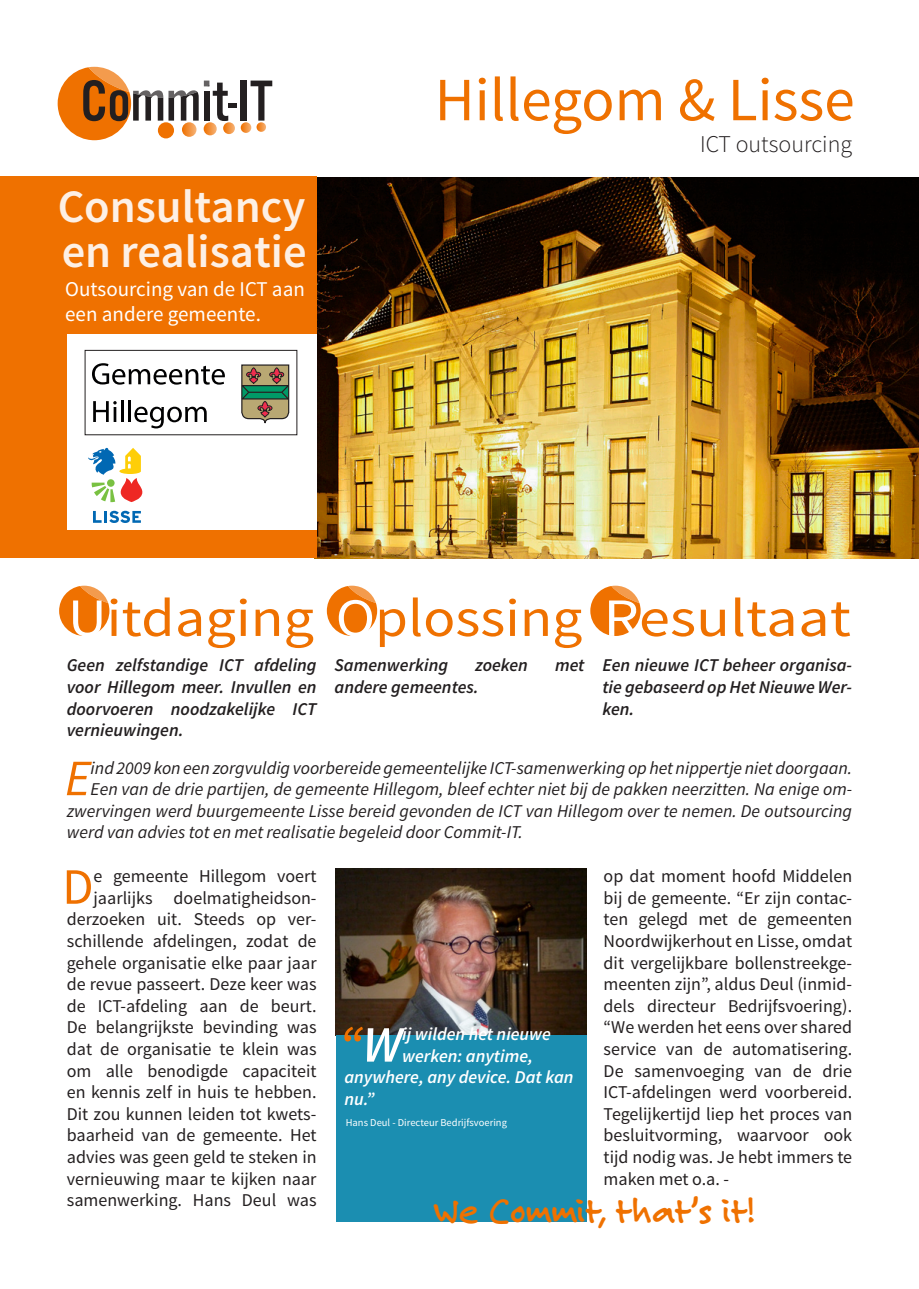
<style>
.page{position:relative;width:919px;height:1289px;background:#fff}
.page>*{position:absolute;margin:0;border:0;box-sizing:border-box;transform-origin:0 0}
.t1{font:61.5px "Source Sans Pro";color:#ef7100}
.t2{font:54px "Source Sans Pro";color:#ef7100;scale:1.11 1}
.t3{font:italic 600 51px "Source Sans Pro";color:#ef7100}
.t4{font:51px "Source Sans Pro";color:#ef7100}
.t5{font:italic 51px "Source Sans Pro";color:#ef7100}
.t6{font:600 46.5px/45.9px "Source Sans Pro";color:#fff}
.t7{font:700 37.5px "Felt Tip Roman";color:#ef7100}
.t8{font:300 24px "Source Sans Pro";color:#231f20}
.t9{font:21px/25.2px "Source Sans Pro";color:#fff}
.t10{font:18px/21.6px "Source Sans Pro";color:#231f20;text-align:right}
.t11{font:italic 18px "Source Sans Pro";color:#231f20}
.t12{font:italic 600 18px/21.6px "Source Sans Pro";color:#231f20;text-align:justify}
.t13{font:italic 600 18px "Source Sans Pro";color:#fff}
.t14{font:10.5px "Source Sans Pro";color:#fff}
.s1{color:#fff}
</style>
<div class="page">
<img style="left:336px;top:868px;width:251px;height:167px">
<img style="left:315px;top:177px;width:603px;height:381px">
<svg style="left:59px;top:585px;width:50px;height:51px"></svg>
<svg style="left:327px;top:585px;width:50px;height:51px"></svg>
<svg style="left:590px;top:585px;width:50px;height:51px"></svg>
<div style="left:228px;top:103px;width:9px;height:5px;background:#231f20"></div>
<div style="left:240px;top:81px;width:6px;height:40px;background:#231f20"></div>
<svg style="left:241px;top:81px;width:31px;height:52px"></svg>
<svg style="left:58px;top:67px;width:177px;height:73px"></svg>
<svg style="left:182px;top:122px;width:14px;height:15px"></svg>
<div style="left:158px;top:122px;width:16px;height:16px;background:#ef7100;border-radius:50%"></div>
<div style="left:0;top:176px;width:316px;height:381px;background:#ef7100"></div>
<div style="left:67px;top:334px;width:249px;height:195px;background:#fff"></div>
<div style="left:336px;top:1035px;width:250px;height:187px;background:#1b8eb1"></div>
<div style="left:85px;top:350px;width:212px;height:85px;background:#fff;border:1px solid #231f20"></div>
<svg style="left:92px;top:363px;width:133px;height:21px"></svg>
<svg style="left:93px;top:401px;width:24px;height:21px"></svg>
<hr style="left:121px;top:400px;width:3px;height:22px;background:#000001">
<hr style="left:128px;top:400px;width:3px;height:22px;background:#000001">
<svg style="left:134px;top:406px;width:73px;height:22px"></svg>
<svg style="left:241px;top:364px;width:49px;height:60px;background:#848a6b"></svg>
<svg style="left:93px;top:511px;width:48px;height:12px"></svg>
<svg style="left:88px;top:448px;width:54px;height:54px"></svg>
<h3 class="t6" style="left:58px;top:184px;width:250px">Consultancy en realisatie</h3>
<p class="t9" style="left:65px;top:276px;width:241px">Outsourcing van de ICT aan een andere gemeente.</p>
<h1 class="t1" style="left:435px;top:62px;width:421px">Hillegom &amp; Lisse</h1>
<h3 class="t8" style="left:700px;top:129px;width:154px">ICT outsourcing</h3>
<h2 class="t2" style="left:68px;top:584px;width:706px"><span class="s1">U</span>itdaging <span class="s1">O</span>plossing <span class="s1">R</span>esultaat</h2>
<p class="t12" style="left:67px;top:654px;width:251px">Geen zelfstandige ICT afdeling voor Hillegom meer. Invullen en doorvoeren noodzakelijke ICT vernieuwingen.</p>
<p class="t12" style="left:334px;top:654px;width:115px">Samenwerking</p>
<p class="t12" style="left:475px;top:654px;width:54px">zoeken</p>
<p class="t12" style="left:555px;top:654px;width:31px">met</p>
<p class="t12" style="left:334px;top:676px;width:146px">andere gemeentes.</p>
<p class="t12" style="left:602px;top:654px;width:251px">Een nieuwe ICT beheer organisa&shy;tie gebaseerd op Het Nieuwe Wer&shy;ken.</p>
<h3 class="t5" style="left:65px;top:746px;width:27px">E</h3>
<p class="t11" style="left:91px;top:756px;width:763px">ind 2009 kon een zorgvuldig voorbereide gemeentelijke ICT-samenwerking op het nippertje niet doorgaan.</p>
<p class="t11" style="left:91px;top:778px;width:763px">Een van de drie partijen, de gemeente Hillegom, bleef echter niet bij de pakken neerzitten. Na enige om-</p>
<p class="t11" style="left:67px;top:799px;width:786px">zwervingen werd buurgemeente Lisse bereid gevonden de ICT van Hillegom over te nemen. De outsourcing</p>
<p class="t11" style="left:67px;top:821px;width:457px">werd van advies tot en met realisatie begeleid door Commit-IT.</p>
<p class="t10" style="left:603px;top:865px;width:250px;text-align:justify">op dat moment hoofd Middelen bij de gemeente. “Er zijn contac&shy;ten gelegd met de gemeenten Noordwijkerhout en Lisse, omdat dit vergelijkbare bollenstreekge&shy;meenten zijn”, aldus Deul (inmid&shy;dels directeur Bedrijfsvoering). “We werden het eens over shared service van de automatisering.<br>De samenvoeging van de drie ICT-afdelingen werd voorbereid.<br>Tegelijkertijd liep het proces van besluitvorming, waarvoor ook tijd nodig was. Je hebt immers te maken met o.a. -</p>
<p class="t10" style="left:67px;top:865px;width:251px">e gemeente Hillegom voert jaarlijks doelmatigheidson&shy;derzoeken uit. Steeds op ver&shy;schillende afdelingen, zodat de gehele organisatie elke paar jaar de revue passeert. Deze keer was de ICT-afdeling aan de beurt.<br>De belangrijkste bevinding was dat de organisatie te klein was om alle benodigde capaciteit en kennis zelf in huis te hebben.<br>Dit zou kunnen leiden tot kwets&shy;baarheid van de gemeente. Het advies was geen geld te steken in vernieuwing maar te kijken naar samenwerking. Hans Deul was</p>
<h3 class="t4" style="left:62px;top:855px;width:33px">D</h3>
<h3 class="t3" style="left:339px;top:1012px;width:65px">“<span class="s1">W</span></h3>
<p class="t13" style="left:402px;top:1022px;width:150px">ij wilden het nieuwe</p>
<p class="t13" style="left:402px;top:1044px;width:132px">werken: anytime,</p>
<p class="t13" style="left:344px;top:1065px;width:231px">anywhere, any device. Dat kan</p>
<p class="t13" style="left:344px;top:1087px;width:32px">nu.”</p>
<p class="t14" style="left:346px;top:1115px;width:163px">Hans Deul - Directeur Bedrijfsvoering</p>
<h3 class="t7" style="left:434px;top:1185px;width:322px">We Commit, that’s it!</h3>
</div>
